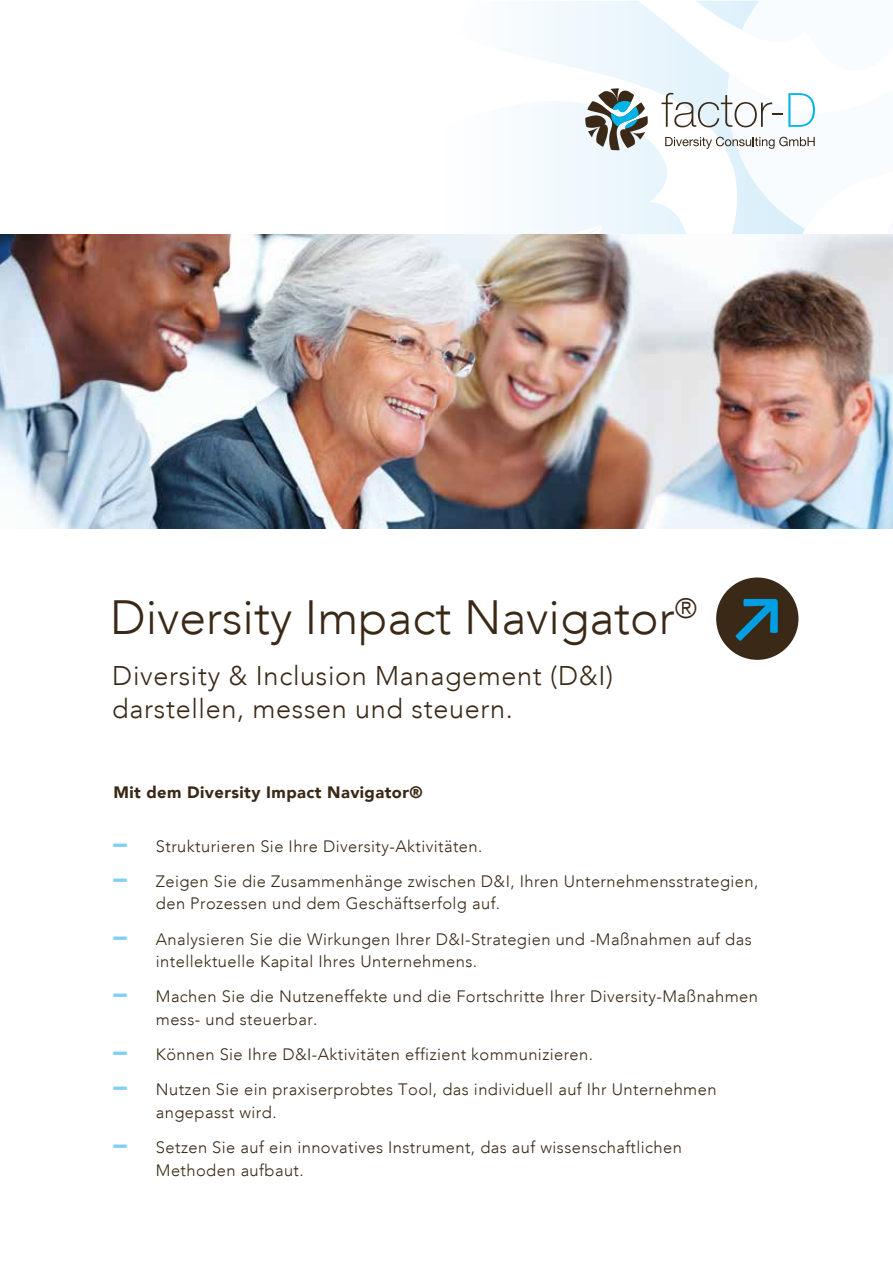
<style>
.page{position:relative;width:893px;height:1263px;background:#fff}
.page>*{position:absolute;margin:0;border:0;box-sizing:border-box;transform-origin:0 0}
.t1{font:700 64.8px "Calibri";color:#009fe3}
.t2{font:48px "Pauser Wondrak";color:#3a2917}
.t3{font:27px/32.4px "Pauser Wondrak";letter-spacing:.025em;color:#3a2917}
.t4{font:16.5px/22.5px "Pauser Wondrak";letter-spacing:.025em;color:#3a2917}
.t5{font:700 16.5px "Pauser&Wondrak";letter-spacing:.025em;color:#3a2917}
.s1{font-family:"Pauser&Wondrak";font-weight:700;font-size:27px;color:#83d0f5}
</style>
<div class="page">
<svg style="left:433px;top:1px;width:228px;height:234px"></svg>
<svg style="left:585px;top:88px;width:63px;height:62px"></svg>
<svg style="left:661px;top:1px;width:232px;height:234px"></svg>
<img style="left:1px;top:235px;width:892px;height:293px">
<div style="left:716px;top:577px;width:82px;height:83px;background:#3a2917;border-radius:50%"></div>
<h2 class="t2" style="left:110px;top:590px;width:588px">Diversity Impact Navigator<sup>®</sup></h2>
<h3 class="t3" style="left:112px;top:660px;width:502px">Diversity &amp; Inclusion Management (D&amp;I) darstellen, messen und steuern.</h3>
<h1 class="t1" style="left:732px;top:577px;width:56px">↗</h1>
<p class="t5" style="left:113px;top:783px;width:311px">Mit dem Diversity Impact Navigator®</p>
<p class="t4" style="left:113px;top:835px;width:370px"><span class="s1">–</span> Strukturieren Sie Ihre Diversity-Aktivitäten.</p>
<p class="t4" style="left:156px;top:870px;width:604px;text-indent:-43px"><span class="s1">–</span> Zeigen Sie die Zusammenhänge zwischen D&amp;I, Ihren Unternehmensstrategien, den Prozessen und dem Geschäftserfolg auf.</p>
<p class="t4" style="left:156px;top:928px;width:597px;text-indent:-43px"><span class="s1">–</span> Analysieren Sie die Wirkungen Ihrer D&amp;I-Strategien und -Maßnahmen auf das intellektuelle Kapital Ihres Unternehmens.</p>
<p class="t4" style="left:156px;top:985px;width:604px;text-indent:-43px"><span class="s1">–</span> Machen Sie die Nutzeneffekte und die Fortschritte Ihrer Diversity-Maßnahmen mess- und steuerbar.</p>
<p class="t4" style="left:113px;top:1043px;width:481px"><span class="s1">–</span> Können Sie Ihre D&amp;I-Aktivitäten effizient kommunizieren.</p>
<p class="t4" style="left:156px;top:1078px;width:562px;text-indent:-43px"><span class="s1">–</span> Nutzen Sie ein praxiserprobtes Tool, das individuell auf Ihr Unternehmen angepasst wird.</p>
<p class="t4" style="left:156px;top:1136px;width:528px;text-indent:-43px"><span class="s1">–</span> Setzen Sie auf ein innovatives Instrument, das auf wissenschaftlichen<br>Methoden aufbaut.</p>
</div>
